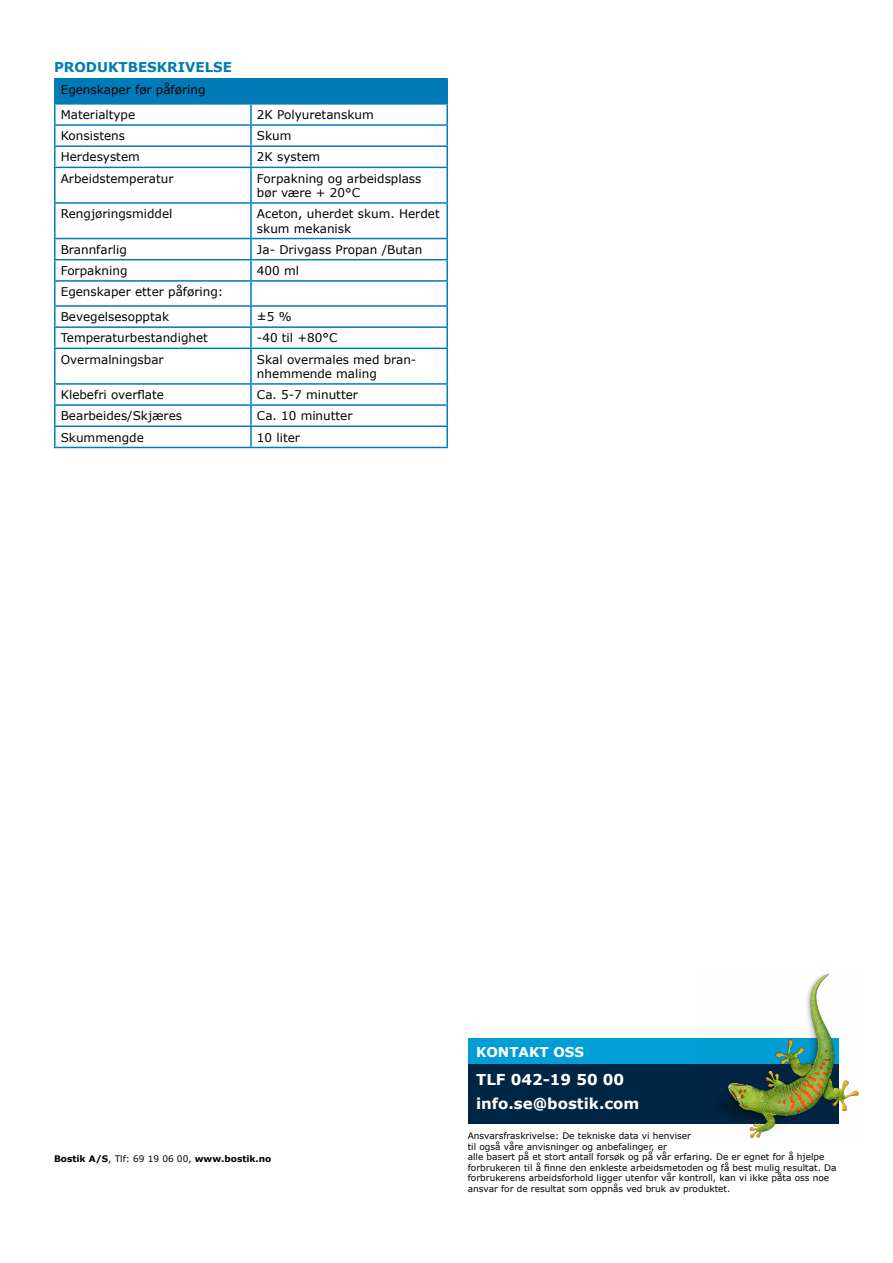
<style>
.page{position:relative;width:893px;height:1263px;background:#fff}
.page>*{position:absolute;margin:0;border:0;box-sizing:border-box;transform-origin:0 0}
.t1{font:700 15px/24px "Verdana";color:#fff}
.t2{font:700 13.5px "Verdana";color:#007bb7}
.t3{font:700 13.5px "Verdana";color:#fff}
.t4{font:12px/14.4px "Verdana";color:#000}
.t5{font:9px/10.5px "Verdana";color:#000}
.t6{font:700 9px "Verdana";color:#000}
.s1{font-weight:400}
</style>
<div class="page">
<hr style="left:54px;top:447px;width:197px;height:1px;background:#007bb7">
<hr style="left:251px;top:447px;width:197px;height:1px;background:#007bb7">
<hr style="left:54px;top:147px;width:2px;height:20px;background:#007bb7">
<hr style="left:54px;top:168px;width:2px;height:34px;background:#007bb7">
<hr style="left:54px;top:204px;width:2px;height:34px;background:#007bb7">
<hr style="left:54px;top:239px;width:2px;height:20px;background:#007bb7">
<hr style="left:54px;top:260px;width:2px;height:20px;background:#007bb7">
<hr style="left:54px;top:282px;width:2px;height:23px;background:#007bb7">
<svg style="left:54px;top:307px;width:2px;height:19px"></svg>
<hr style="left:54px;top:328px;width:2px;height:20px;background:#007bb7">
<hr style="left:54px;top:349px;width:2px;height:34px;background:#007bb7">
<svg style="left:54px;top:385px;width:2px;height:40px"></svg>
<hr style="left:54px;top:427px;width:2px;height:20px;background:#007bb7">
<hr style="left:54px;top:78px;width:197px;height:2px;background:#007bb7">
<hr style="left:251px;top:78px;width:197px;height:2px;background:#007bb7">
<hr style="left:54px;top:145px;width:197px;height:2px;background:#007bb7">
<hr style="left:251px;top:145px;width:197px;height:2px;background:#007bb7">
<hr style="left:54px;top:167px;width:197px;height:1px;background:#007bb7">
<hr style="left:251px;top:167px;width:197px;height:1px;background:#007bb7">
<hr style="left:54px;top:202px;width:197px;height:2px;background:#007bb7">
<hr style="left:251px;top:202px;width:197px;height:2px;background:#007bb7">
<hr style="left:54px;top:238px;width:197px;height:1px;background:#007bb7">
<hr style="left:251px;top:238px;width:197px;height:1px;background:#007bb7">
<hr style="left:54px;top:259px;width:197px;height:1px;background:#007bb7">
<hr style="left:251px;top:259px;width:197px;height:1px;background:#007bb7">
<hr style="left:54px;top:280px;width:197px;height:2px;background:#007bb7">
<hr style="left:251px;top:280px;width:197px;height:2px;background:#007bb7">
<hr style="left:54px;top:305px;width:197px;height:2px;background:#007bb7">
<hr style="left:251px;top:305px;width:197px;height:2px;background:#007bb7">
<hr style="left:54px;top:326px;width:197px;height:2px;background:#007bb7">
<hr style="left:251px;top:326px;width:197px;height:2px;background:#007bb7">
<hr style="left:54px;top:348px;width:197px;height:1px;background:#007bb7">
<hr style="left:251px;top:348px;width:197px;height:1px;background:#007bb7">
<hr style="left:54px;top:383px;width:197px;height:2px;background:#007bb7">
<hr style="left:251px;top:383px;width:197px;height:2px;background:#007bb7">
<hr style="left:54px;top:404px;width:197px;height:2px;background:#007bb7">
<hr style="left:251px;top:404px;width:197px;height:2px;background:#007bb7">
<hr style="left:54px;top:425px;width:197px;height:2px;background:#007bb7">
<hr style="left:251px;top:425px;width:197px;height:2px;background:#007bb7">
<svg style="left:54px;top:79px;width:394px;height:66px"></svg>
<hr style="left:250px;top:147px;width:2px;height:20px;background:#007bb7">
<hr style="left:446px;top:147px;width:2px;height:20px;background:#007bb7">
<hr style="left:250px;top:168px;width:2px;height:34px;background:#007bb7">
<hr style="left:446px;top:168px;width:2px;height:34px;background:#007bb7">
<hr style="left:250px;top:204px;width:2px;height:34px;background:#007bb7">
<hr style="left:446px;top:204px;width:2px;height:34px;background:#007bb7">
<hr style="left:250px;top:239px;width:2px;height:20px;background:#007bb7">
<hr style="left:446px;top:239px;width:2px;height:20px;background:#007bb7">
<hr style="left:250px;top:260px;width:2px;height:20px;background:#007bb7">
<hr style="left:446px;top:260px;width:2px;height:20px;background:#007bb7">
<hr style="left:250px;top:282px;width:2px;height:23px;background:#007bb7">
<hr style="left:446px;top:282px;width:2px;height:23px;background:#007bb7">
<svg style="left:250px;top:307px;width:2px;height:19px"></svg>
<svg style="left:446px;top:307px;width:2px;height:19px"></svg>
<hr style="left:250px;top:328px;width:2px;height:20px;background:#007bb7">
<hr style="left:446px;top:328px;width:2px;height:20px;background:#007bb7">
<hr style="left:250px;top:349px;width:2px;height:34px;background:#007bb7">
<hr style="left:446px;top:349px;width:2px;height:34px;background:#007bb7">
<svg style="left:250px;top:385px;width:2px;height:40px"></svg>
<svg style="left:446px;top:385px;width:2px;height:40px"></svg>
<hr style="left:250px;top:427px;width:2px;height:20px;background:#007bb7">
<hr style="left:446px;top:427px;width:2px;height:20px;background:#007bb7">
<div style="left:469px;top:1063px;width:370px;height:61px;background:#002644"></div>
<div style="left:469px;top:1038px;width:370px;height:26px;background:#009ed4"></div>
<img style="left:719px;top:973px;width:140px;height:165px">
<p class="t2" style="left:54px;top:58px;width:180px">PRODUKTBESKRIVELSE</p>
<p class="t4" style="left:61px;top:77px;width:146px;line-height:25px">Egenskaper før påføring<br>Materialtype</p>
<p class="t4" style="left:257px;top:107px;width:118px">2K Polyuretanskum</p>
<p class="t4" style="left:61px;top:128px;width:66px">Konsistens</p>
<p class="t4" style="left:257px;top:128px;width:36px">Skum</p>
<p class="t4" style="left:61px;top:150px;width:81px">Herdesystem</p>
<p class="t4" style="left:257px;top:150px;width:65px">2K system</p>
<p class="t4" style="left:61px;top:171px;width:114px">Arbeidstemperatur</p>
<p class="t4" style="left:257px;top:171px;width:166px">Forpakning og arbeidsplass bør være + 20°C</p>
<p class="t4" style="left:61px;top:206px;width:113px">Rengjøringsmiddel</p>
<p class="t4" style="left:257px;top:206px;width:184px">Aceton, uherdet skum. Herdet skum mekanisk</p>
<p class="t4" style="left:61px;top:242px;width:68px">Brannfarlig</p>
<p class="t4" style="left:257px;top:242px;width:167px">Ja- Drivgass Propan /Butan</p>
<p class="t4" style="left:61px;top:263px;width:68px">Forpakning</p>
<p class="t4" style="left:257px;top:263px;width:44px">400 ml</p>
<p class="t4" style="left:61px;top:279px;width:164px;line-height:25px">Egenskaper etter påføring:<br>Bevegelsesopptak</p>
<p class="t4" style="left:257px;top:309px;width:36px">±5 %</p>
<p class="t4" style="left:61px;top:331px;width:149px">Temperaturbestandighet</p>
<p class="t4" style="left:257px;top:331px;width:82px">-40 til +80°C</p>
<p class="t4" style="left:61px;top:352px;width:104px">Overmalningsbar</p>
<p class="t4" style="left:257px;top:352px;width:161px">Skal overmales med bran&shy;nhemmende maling</p>
<p class="t4" style="left:61px;top:387px;width:105px">Klebefri overflate</p>
<p class="t4" style="left:257px;top:387px;width:103px">Ca. 5-7 minutter</p>
<p class="t4" style="left:61px;top:409px;width:123px">Bearbeides/Skjæres</p>
<p class="t4" style="left:257px;top:409px;width:97px">Ca. 10 minutter</p>
<p class="t4" style="left:61px;top:430px;width:85px">Skummengde</p>
<p class="t4" style="left:257px;top:430px;width:45px">10 liter</p>
<p class="t6" style="left:54px;top:1152px;width:219px">Bostik A/S<span class="s1">, Tlf: 69 19 06 00,</span> www.bostik.no</p>
<p class="t3" style="left:476px;top:1042px;width:109px">KONTAKT OSS</p>
<p class="t1" style="left:476px;top:1067px;width:165px">TLF 042-19 50 00 info.se@bostik.com</p>
<p class="t5" style="left:468px;top:1130px;width:370px">Ansvarsfraskrivelse: De tekniske data vi henviser<br>til også våre anvisninger og anbefalinger, er<br>alle basert på et stort antall forsøk og på vår erfaring. De er egnet for å hjelpe forbrukeren til å finne den enkleste arbeidsmetoden og få best mulig resultat. Da forbrukerens arbeidsforhold ligger utenfor vår kontroll, kan vi ikke påta oss noe ansvar for de resultat som oppnås ved bruk av produktet.</p>
</div>
